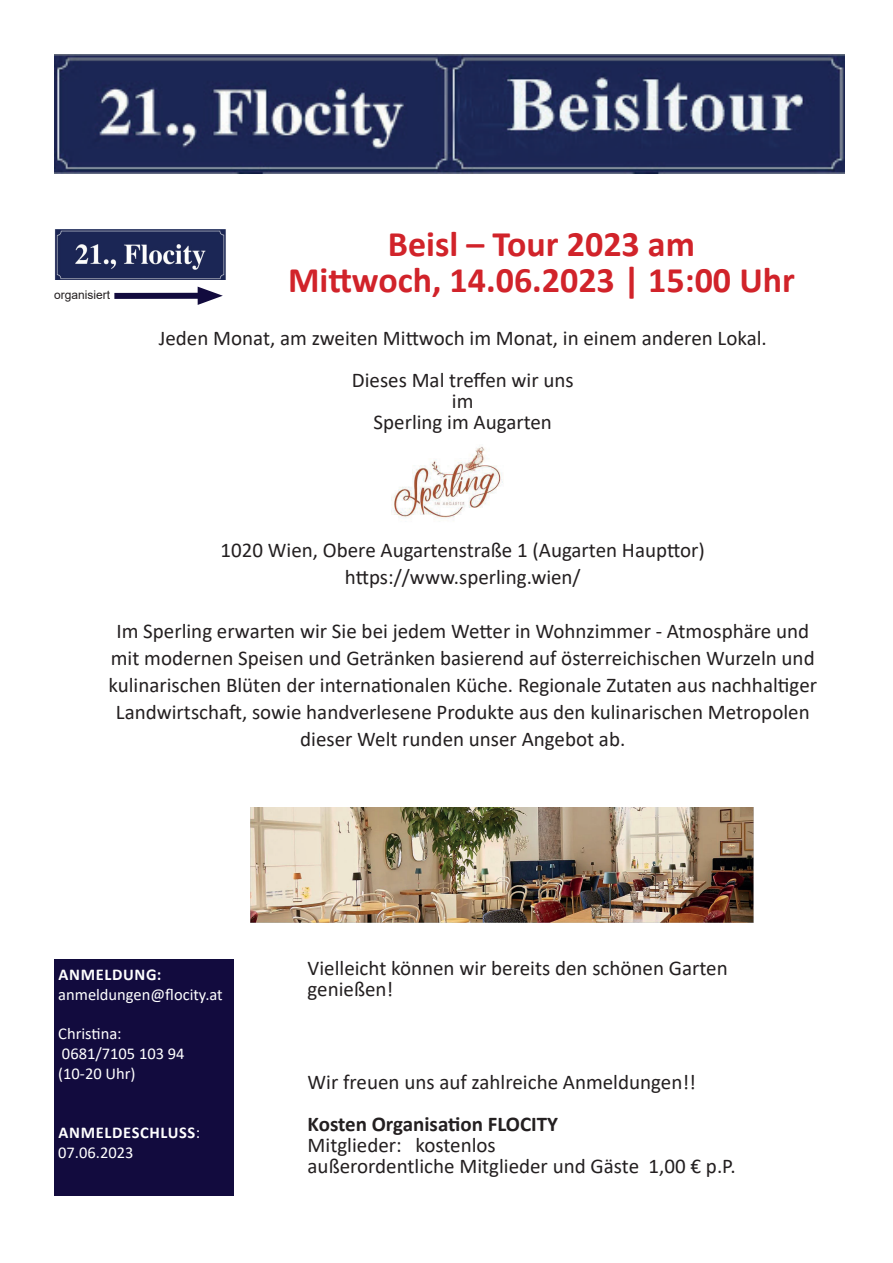
<style>
.page{position:relative;width:893px;height:1263px;background:#fff}
.page>*{position:absolute;margin:0;border:0;box-sizing:border-box;transform-origin:0 0}
.t1{font:700 36px/36px "Calibri";color:#d1232a;text-align:center}
.t2{font:21px/27px "Calibri";color:#231f20;text-align:center}
.t3{font:700 21px "Calibri";color:#231f20}
.t4{font:16.5px/19.8px "Calibri";color:#fff}
.t5{font:700 16.5px/19.8px "Calibri";letter-spacing:.04em;color:#fff}
.t6{font:12px "Arial";color:#231f20}
.s1{font-weight:400}
</style>
<div class="page">
<div style="left:54px;top:959px;width:180px;height:237px;background:#120b3e"></div>
<div style="left:114px;top:293px;width:94px;height:6px;background:#120b3e"></div>
<svg style="left:198px;top:287px;width:25px;height:18px"></svg>
<img style="left:54px;top:230px;width:172px;height:50px">
<img style="left:54px;top:54px;width:790px;height:119px">
<img style="left:391px;top:446px;width:112px;height:73px">
<img style="left:251px;top:808px;width:502px;height:115px">
<p class="t6" style="left:54px;top:287px;width:58px">organisiert</p>
<h1 class="t1" style="left:288px;top:226px;width:508px">Beisl – Tour 2023 am<br>Mittwoch, 14.06.2023 | 15:00 Uhr</h1>
<p class="t2" style="left:159px;top:317px;width:610px;line-height:42px">Jeden Monat, am zweiten Mittwoch im Monat, in einem anderen Lokal.<br>Dieses Mal treffen wir uns</p>
<p class="t2" style="left:374px;top:390px;width:180px;line-height:21px">im<br>Sperling im Augarten</p>
<p class="t2" style="left:221px;top:536px;width:486px">1020 Wien, Obere Augartenstraße 1 (Augarten Haupttor) https://www.sperling.wien/</p>
<p class="t2" style="left:109px;top:617px;width:710px">Im Sperling erwarten wir Sie bei jedem Wetter in Wohnzimmer - Atmosphäre und mit modernen Speisen und Getränken basierend auf österreichischen Wurzeln und kulinarischen Blüten der internationalen Küche. Regionale Zutaten aus nachhaltiger Landwirtschaft, sowie handverlesene Produkte aus den kulinarischen Metropolen dieser Welt runden unser Angebot ab.</p>
<p class="t5" style="left:59px;top:964px;width:104px">ANMELDUNG:</p>
<p class="t4" style="left:58px;top:984px;width:166px">anmeldungen@flocity.at</p>
<p class="t4" style="left:58px;top:1023px;width:128px">Christina:<br>0681/7105 103 94 (10-20 Uhr)</p>
<p class="t5" style="left:58px;top:1123px;width:143px">ANMELDESCHLUSS<span class="s1">:<br>07.06.2023</span></p>
<p class="t2" style="left:308px;top:957px;width:422px;line-height:21px;text-align:left">Vielleicht können wir bereits den schönen Garten genießen!</p>
<p class="t2" style="left:308px;top:1068px;width:390px">Wir freuen uns auf zahlreiche Anmeldungen!!</p>
<p class="t3" style="left:308px;top:1109px;width:252px">Kosten Organisation FLOCITY</p>
<p class="t2" style="left:308px;top:1134px;width:430px;line-height:21px;text-align:left">Mitglieder: kostenlos<br>außerordentliche Mitglieder und Gäste 1,00 € p.P.</p>
</div>
